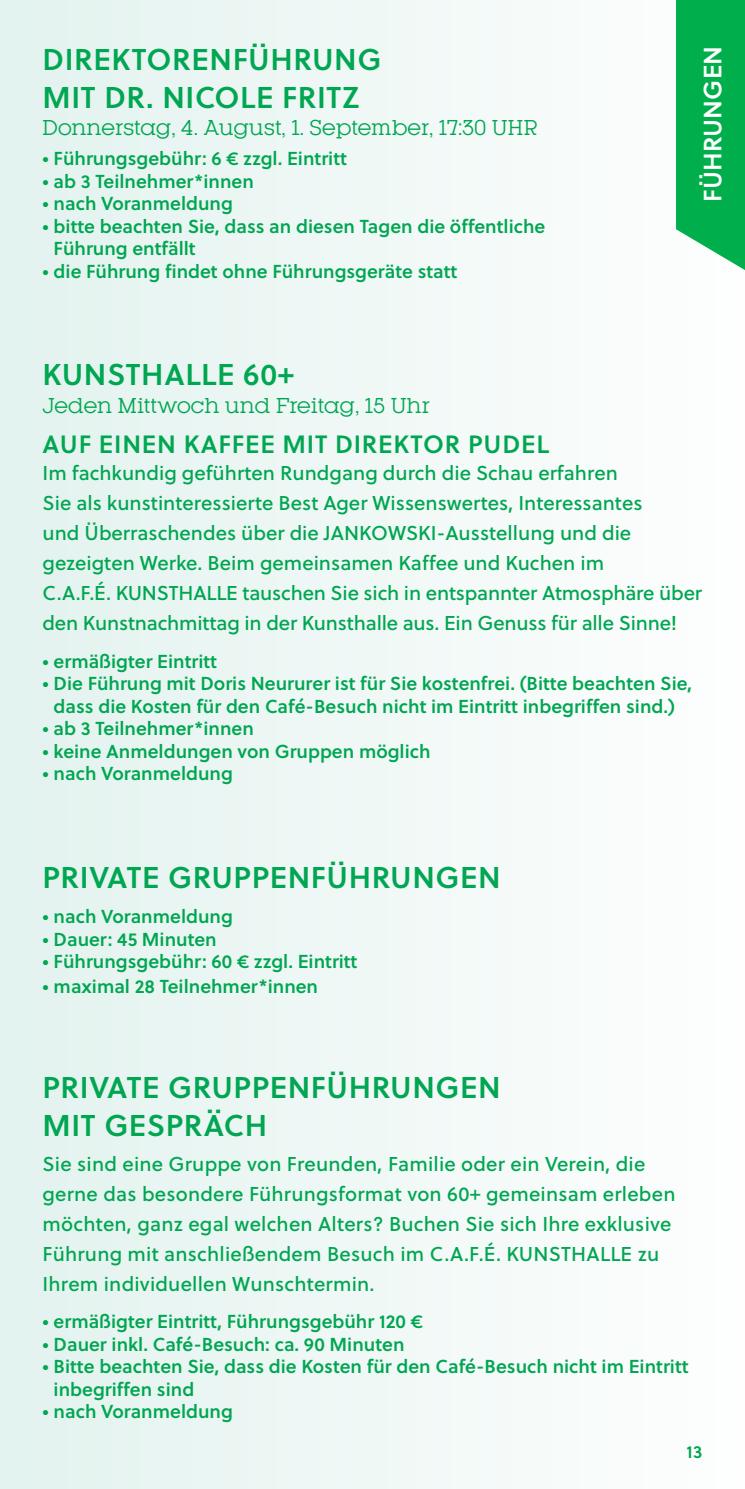
<style>
.page{position:relative;width:745px;height:1489px;background:#fff}
.page>*{position:absolute;margin:0;border:0;box-sizing:border-box;transform-origin:0 0}
.t1{font:30px/37.5px "Soleil Sb";letter-spacing:.02em;color:#00a651}
.t2{font:25px "Soleil Sb";letter-spacing:.03em;color:#00a651}
.t3{font:25px "Soleil Sb";letter-spacing:.01em;color:#fff}
.t4{font:20px/30px "Soleil Bk";color:#00a651}
.t5{font:20px "Kettering 105";color:#00a651}
.t6{font:18.75px/22.5px "Soleil Sb";color:#00a651}
.t7{font:17.5px "Soleil Sb";color:#00a651}
</style>
<div class="page">
<div style="left:0;top:0;width:744px;height:1488px;background:linear-gradient(to right,#e2f3ef,#fdfefe)"></div>
<svg style="left:675px;top:0;width:69px;height:270px;background:#16b65b"></svg>
<h1 class="t1" style="left:43px;top:39px;width:340px">DIREKTORENFÜHRUNG<br>MIT DR. NICOLE FRITZ</h1>
<p class="t5" style="left:43px;top:115px;width:496px">Donnerstag, 4. August, 1. September, 17:30 UHR</p>
<p class="t6" style="left:43px;top:146px;width:305px">• Führungsgebühr: 6 € zzgl. Eintritt</p>
<p class="t6" style="left:43px;top:169px;width:213px">• ab 3 Teilnehmer*innen</p>
<p class="t6" style="left:43px;top:191px;width:192px">• nach Voranmeldung</p>
<p class="t6" style="left:54px;top:214px;width:493px;text-indent:-11px">• bitte beachten Sie, dass an diesen Tagen die öffentliche<br>Führung entfällt</p>
<p class="t6" style="left:43px;top:259px;width:416px">• die Führung findet ohne Führungsgeräte statt</p>
<h2 class="t3" style="left:693px;top:202px;width:158px;rotate:-90deg">FÜHRUNGEN</h2>
<h1 class="t1" style="left:43px;top:354px;width:253px">KUNSTHALLE 60+</h1>
<p class="t5" style="left:43px;top:393px;width:388px">Jeden Mittwoch und Freitag, 15 Uhr</p>
<h2 class="t2" style="left:43px;top:425px;width:507px">AUF EINEN KAFFEE MIT DIREKTOR PUDEL</h2>
<p class="t4" style="left:43px;top:457px;width:660px">Im fachkundig geführten Rundgang durch die Schau erfahren<br>Sie als kunstinteressierte Best Ager Wissenswertes, Interessantes<br>und Überraschendes über die JANKOWSKI-Ausstellung und die gezeigten Werke. Beim gemeinsamen Kaffee und Kuchen im<br>C.A.F.É. KUNSTHALLE tauschen Sie sich in entspannter Atmosphäre über den Kunstnachmittag in der Kunsthalle aus. Ein Genuss für alle Sinne!</p>
<p class="t6" style="left:43px;top:649px;width:176px">• ermäßigter Eintritt</p>
<p class="t6" style="left:43px;top:671px;width:650px;text-align:center">• Die Führung mit Doris Neururer ist für Sie kostenfrei. (Bitte beachten Sie, dass die Kosten für den Café-Besuch nicht im Eintritt inbegriffen sind.)</p>
<p class="t6" style="left:43px;top:716px;width:213px">• ab 3 Teilnehmer*innen</p>
<p class="t6" style="left:43px;top:739px;width:389px">• keine Anmeldungen von Gruppen möglich</p>
<p class="t6" style="left:43px;top:761px;width:192px">• nach Voranmeldung</p>
<h1 class="t1" style="left:43px;top:857px;width:459px">PRIVATE GRUPPENFÜHRUNGEN</h1>
<p class="t6" style="left:43px;top:904px;width:192px">• nach Voranmeldung</p>
<p class="t6" style="left:43px;top:926px;width:176px">• Dauer: 45 Minuten</p>
<p class="t6" style="left:43px;top:949px;width:316px">• Führungsgebühr: 60 € zzgl. Eintritt</p>
<p class="t6" style="left:43px;top:974px;width:277px">• maximal 28 Teilnehmer*innen</p>
<h1 class="t1" style="left:43px;top:1067px;width:459px">PRIVATE GRUPPENFÜHRUNGEN<br>MIT GESPRÄCH</h1>
<p class="t4" style="left:43px;top:1147px;width:634px">Sie sind eine Gruppe von Freunden, Familie oder ein Verein, die gerne das besondere Führungsformat von 60+ gemeinsam erleben möchten, ganz egal welchen Alters? Buchen Sie sich Ihre exklusive Führung mit anschließendem Besuch im C.A.F.É. KUNSTHALLE zu Ihrem individuellen Wunschtermin.</p>
<p class="t6" style="left:43px;top:1309px;width:381px">• ermäßigter Eintritt, Führungsgebühr 120 €</p>
<p class="t6" style="left:43px;top:1331px;width:363px">• Dauer inkl. Café-Besuch: ca. 90 Minuten</p>
<p class="t6" style="left:54px;top:1354px;width:636px;text-indent:-11px">• Bitte beachten Sie, dass die Kosten für den Café-Besuch nicht im Eintritt inbegriffen sind</p>
<p class="t6" style="left:43px;top:1399px;width:192px">• nach Voranmeldung</p>
<p class="t7" style="left:686px;top:1438px;width:17px">13</p>
</div>
